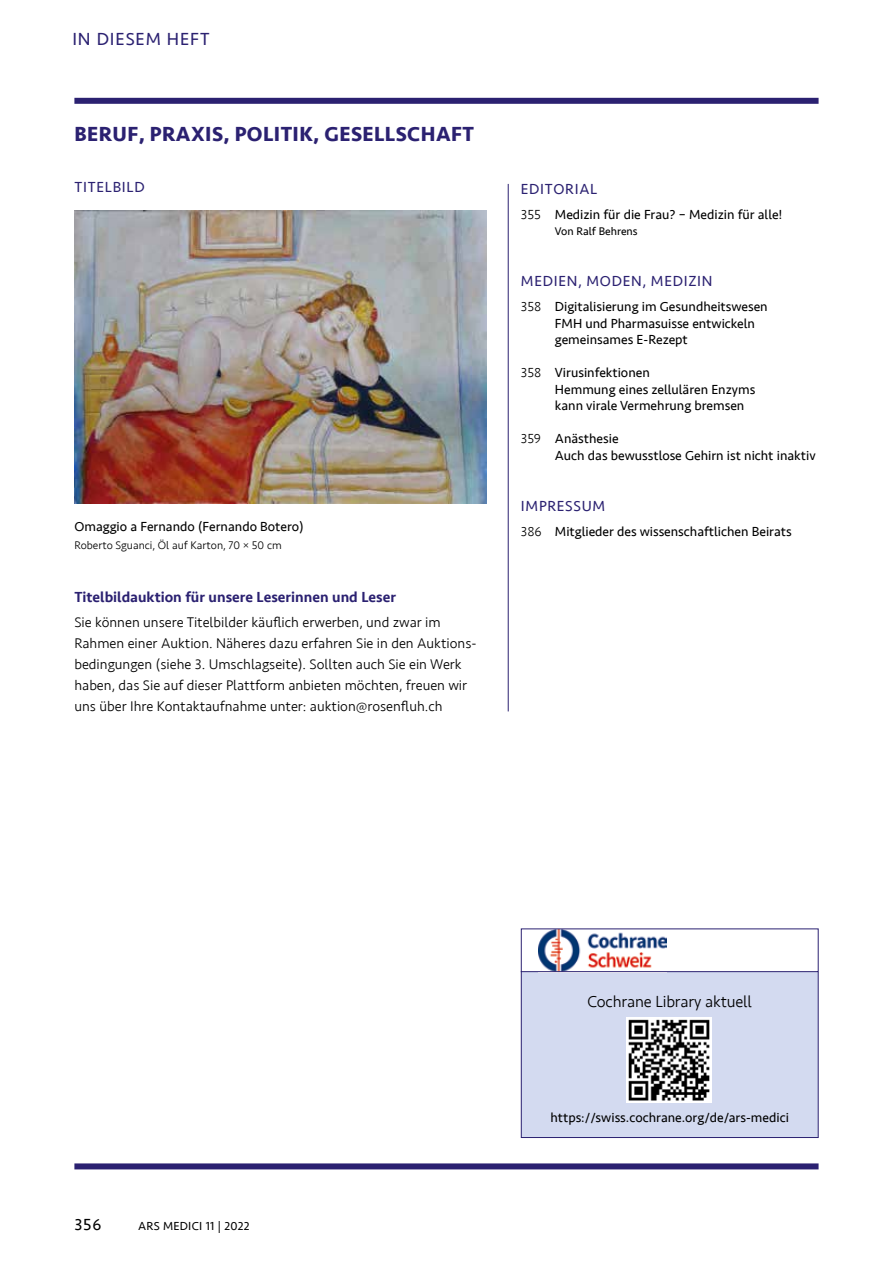
<style>
.page{position:relative;width:893px;height:1263px;background:#fff}
.page>*{position:absolute;margin:0;border:0;box-sizing:border-box;transform-origin:0 0}
.t1{font:700 21px "Seravek";letter-spacing:.02em;color:#2b2171}
.t2{font:18px "Seravek";letter-spacing:.05em;color:#2b2171}
.t3{font:300 16.5px "Seravek";letter-spacing:-.01em;color:#000}
.t4{font:16.5px "Seravek";color:#000}
.t5{font:15px "Seravek";letter-spacing:.05em;color:#2b2171}
.t6{font:500 15px "Seravek";color:#2b2171}
.t7{font:300 14.4px/21px "Seravek";color:#000}
.t8{font:13.5px/16.5px "Seravek";color:#000}
.t9{font:12px "Seravek";letter-spacing:.02em;color:#000}
.t10{font:300 11.4px "Seravek";color:#000}
.t11{font:11.4px "Seravek";color:#000}
.s1{font-weight:300}
</style>
<div class="page">
<hr style="left:508px;top:184px;width:1px;height:527px;background:#2b2171">
<div style="left:74px;top:98px;width:745px;height:6px;background:#2b2171"></div>
<div style="left:74px;top:1163px;width:745px;height:6px;background:#2b2171"></div>
<img style="left:74px;top:211px;width:413px;height:292px">
<div style="left:521px;top:971px;width:297px;height:166px;background:#d3daf0"></div>
<div style="left:521px;top:971px;width:298px;height:167px;border:1px solid #2b2171"></div>
<img style="left:539px;top:930px;width:128px;height:40px">
<img style="left:627px;top:1018px;width:85px;height:85px">
<div style="left:521px;top:928px;width:298px;height:44px;border:1px solid #2b2171"></div>
<h2 class="t2" style="left:72px;top:25px;width:139px">IN DIESEM HEFT</h2>
<h1 class="t1" style="left:74px;top:117px;width:401px">BERUF, PRAXIS, POLITIK, GESELLSCHAFT</h1>
<p class="t5" style="left:74px;top:176px;width:72px">TITELBILD</p>
<p class="t8" style="left:74px;top:518px;width:231px">Omaggio a Fernando (Fernando Botero)</p>
<p class="t10" style="left:74px;top:538px;width:209px">Roberto Sguanci, Öl auf Karton, 70 × 50 cm</p>
<p class="t6" style="left:74px;top:588px;width:323px">Titelbildauktion für unsere Leserinnen und Leser</p>
<p class="t7" style="left:74px;top:612px;width:404px">Sie können unsere Titelbilder käuflich erwerben, und zwar im Rahmen einer Auktion. Näheres dazu erfahren Sie in den Auktions&shy;bedingungen (siehe 3. Umschlagseite). Sollten auch Sie ein Werk haben, das Sie auf dieser Plattform anbieten möchten, freuen wir uns über Ihre Kontaktaufnahme unter: auktion@rosenfluh.ch</p>
<p class="t5" style="left:521px;top:177px;width:78px">EDITORIAL</p>
<p class="t8" style="left:521px;top:206px;width:263px"><span class="s1">355</span> Medizin für die Frau? – Medizin für alle!</p>
<p class="t11" style="left:555px;top:222px;width:84px">Von Ralf Behrens</p>
<p class="t5" style="left:521px;top:270px;width:193px">MEDIEN, MODEN, MEDIZIN</p>
<p class="t8" style="left:555px;top:298px;width:214px;text-indent:-34px"><span class="s1">358</span> Digitalisierung im Gesundheitswesen<br>FMH und Pharmasuisse entwickeln gemeinsames E-Rezept</p>
<p class="t8" style="left:555px;top:364px;width:202px;text-indent:-34px"><span class="s1">358</span> Virusinfektionen<br>Hemmung eines zellulären Enzyms kann virale Vermehrung bremsen</p>
<p class="t8" style="left:555px;top:430px;width:262px;text-indent:-34px"><span class="s1">359</span> Anästhesie<br>Auch das bewusstlose Gehirn ist nicht inaktiv</p>
<p class="t5" style="left:521px;top:494px;width:86px">IMPRESSUM</p>
<p class="t8" style="left:521px;top:523px;width:272px"><span class="s1">386</span> Mitglieder des wissenschaftlichen Beirats</p>
<p class="t4" style="left:74px;top:1212px;width:29px">356</p>
<p class="t9" style="left:138px;top:1217px;width:113px">ARS MEDICI 11 | 2022</p>
<p class="t3" style="left:587px;top:991px;width:166px">Cochrane Library aktuell</p>
<p class="t8" style="left:550px;top:1109px;width:240px">https://swiss.cochrane.org/de/ars-medici</p>
</div>
